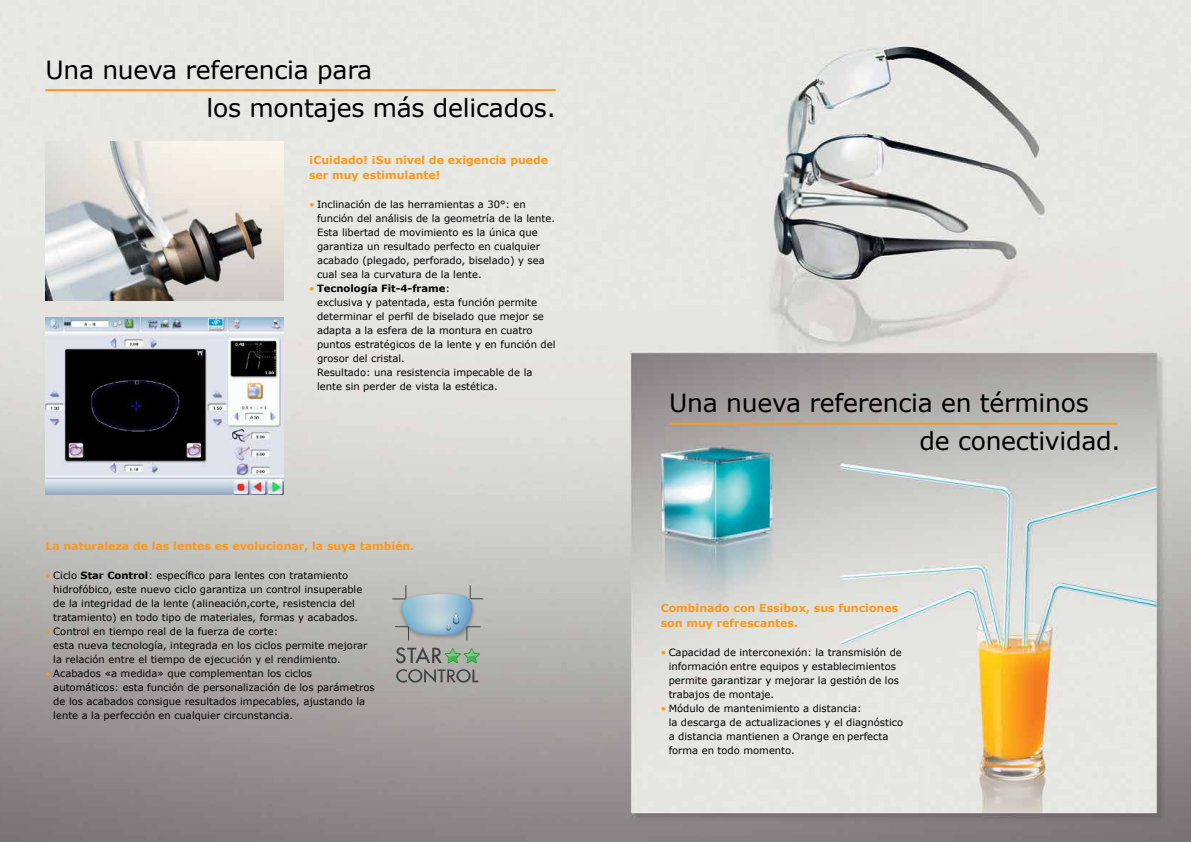
<style>
.page{position:relative;width:1191px;height:842px;background:#fff}
.page>*{position:absolute;margin:0;border:0;box-sizing:border-box;transform-origin:0 0}
.t1{font:25px/38px "Verdana";letter-spacing:-.01em;color:#000}
.t2{font:700 11px/15px "Verdana";color:#f8991d}
.t3{font:10px/14px "Verdana";color:#000}
.s1{color:#f8991d}
.s2{font-weight:700}
</style>
<div class="page">
<img style="left:0;top:0;width:1191px;height:842px">
<img style="left:45px;top:317px;width:238px;height:178px">
<img style="left:45px;top:142px;width:238px;height:158px">
<hr style="left:45px;top:89px;width:511px;height:2px;background:#f8991d">
<hr style="left:669px;top:423px;width:448px;height:2px;background:#f8991d">
<svg style="left:396px;top:647px;width:84px;height:16px"></svg>
<svg style="left:396px;top:669px;width:82px;height:14px"></svg>
<svg style="left:392px;top:585px;width:91px;height:55px;background:#a7b9c1"></svg>
<h1 class="t1" style="left:207px;top:50px;width:351px;text-indent:-161px">Una nueva referencia para<br>los montajes más delicados.</h1>
<p class="t2" style="left:309px;top:153px;width:241px">¡Cuidado! ¡Su nivel de exigencia puede ser muy estimulante!</p>
<p class="t3" style="left:317px;top:198px;width:239px;text-indent:-8px"><span class="s1">•</span> Inclinación de las herramientas a 30°: en función del análisis de la geometría de la lente.<br>Esta libertad de movimiento es la única que garantiza un resultado perfecto en cualquier acabado (plegado, perforado, biselado) y sea cual sea la curvatura de la lente.</p>
<p class="t3" style="left:317px;top:282px;width:240px;text-indent:-8px"><span class="s1">•</span> <span class="s2">Tecnología Fit-4-frame</span>:<br>exclusiva y patentada, esta función permite determinar el perfil de biselado que mejor se adapta a la esfera de la montura en cuatro puntos estratégicos de la lente y en función del grosor del cristal.<br>Resultado: una resistencia impecable de la lente sin perder de vista la estética.</p>
<p class="t2" style="left:45px;top:538px;width:370px">La naturaleza de las lentes es evolucionar, la suya también.</p>
<p class="t3" style="left:53px;top:568px;width:310px;text-indent:-8px"><span class="s1">•</span> Ciclo <span class="s2">Star Control</span>: específico para lentes con tratamiento hidrofóbico, este nuevo ciclo garantiza un control insuperable de la integridad de la lente (alineación,corte, resistencia del tratamiento) en todo tipo de materiales, formas y acabados.</p>
<p class="t3" style="left:53px;top:624px;width:315px;text-indent:-8px"><span class="s1">•</span> Control en tiempo real de la fuerza de corte:<br>esta nueva tecnología, integrada en los ciclos permite mejorar la relación entre el tiempo de ejecución y el rendimiento.</p>
<p class="t3" style="left:53px;top:666px;width:323px;text-indent:-8px"><span class="s1">•</span> Acabados «a medida» que complementan los ciclos automáticos: esta función de personalización de los parámetros de los acabados consigue resultados impecables, ajustando la lente a la perfección en cualquier circunstancia.</p>
<h1 class="t1" style="left:919px;top:384px;width:203px;text-indent:-250px">Una nueva referencia en términos de conectividad.</h1>
<p class="t2" style="left:660px;top:600px;width:239px">Combinado con Essibox, sus funciones son muy refrescantes.</p>
<p class="t3" style="left:668px;top:645px;width:235px;text-indent:-8px"><span class="s1">•</span> Capacidad de interconexión: la transmisión de información entre equipos y establecimientos permite garantizar y mejorar la gestión de los trabajos de montaje.</p>
<p class="t3" style="left:668px;top:701px;width:236px;text-indent:-8px"><span class="s1">•</span> Módulo de mantenimiento a distancia:<br>la descarga de actualizaciones y el diagnóstico a distancia mantienen a Orange en perfecta forma en todo momento.</p>
</div>
